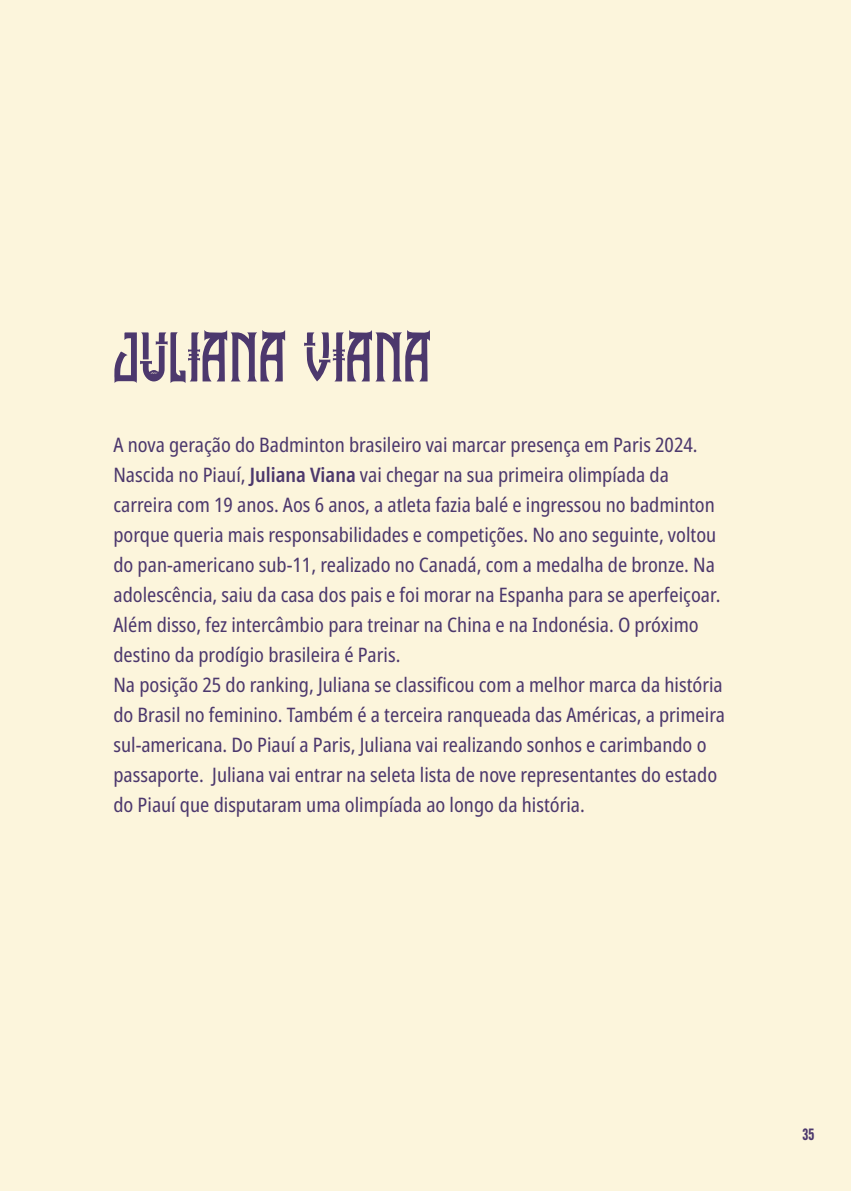
<style>
.page{position:relative;width:851px;height:1191px;background:#fff}
.page>*{position:absolute;margin:0;border:0;box-sizing:border-box;transform-origin:0 0}
.t1{font:70px "Guerreiro Ancestral";letter-spacing:.02em;color:#4c386d}
.t2{font:condensed 20px/30px "Noto Sans";color:#4c386d}
.t3{font:700 16px "Alternate Gothic Ex Cond ATF";color:#4c386d}
.s1{font-weight:600}
</style>
<div class="page">
<div style="left:0;top:0;width:850px;height:1191px;background:#fcf5dc"></div>
<h1 class="t1" style="left:113px;top:316px;width:319px">JULIANA VIANA</h1>
<p class="t2" style="left:113px;top:430px;width:613px">A nova geração do Badminton brasileiro vai marcar presença em Paris 2024.<br>Nascida no Piauí, <span class="s1">Juliana Viana</span> vai chegar na sua primeira olimpíada da carreira com 19 anos. Aos 6 anos, a atleta fazia balé e ingressou no badminton porque queria mais responsabilidades e competições. No ano seguinte, voltou do pan-americano sub-11, realizado no Canadá, com a medalha de bronze. Na adolescência, saiu da casa dos pais e foi morar na Espanha para se aperfeiçoar.<br>Além disso, fez intercâmbio para treinar na China e na Indonésia. O próximo destino da prodígio brasileira é Paris.<br>Na posição 25 do ranking, Juliana se classificou com a melhor marca da história do Brasil no feminino. Também é a terceira ranqueada das Américas, a primeira sul-americana. Do Piauí a Paris, Juliana vai realizando sonhos e carimbando o passaporte. Juliana vai entrar na seleta lista de nove representantes do estado do Piauí que disputaram uma olimpíada ao longo da história.</p>
<p class="t3" style="left:802px;top:1124px;width:13px">35</p>
</div>
